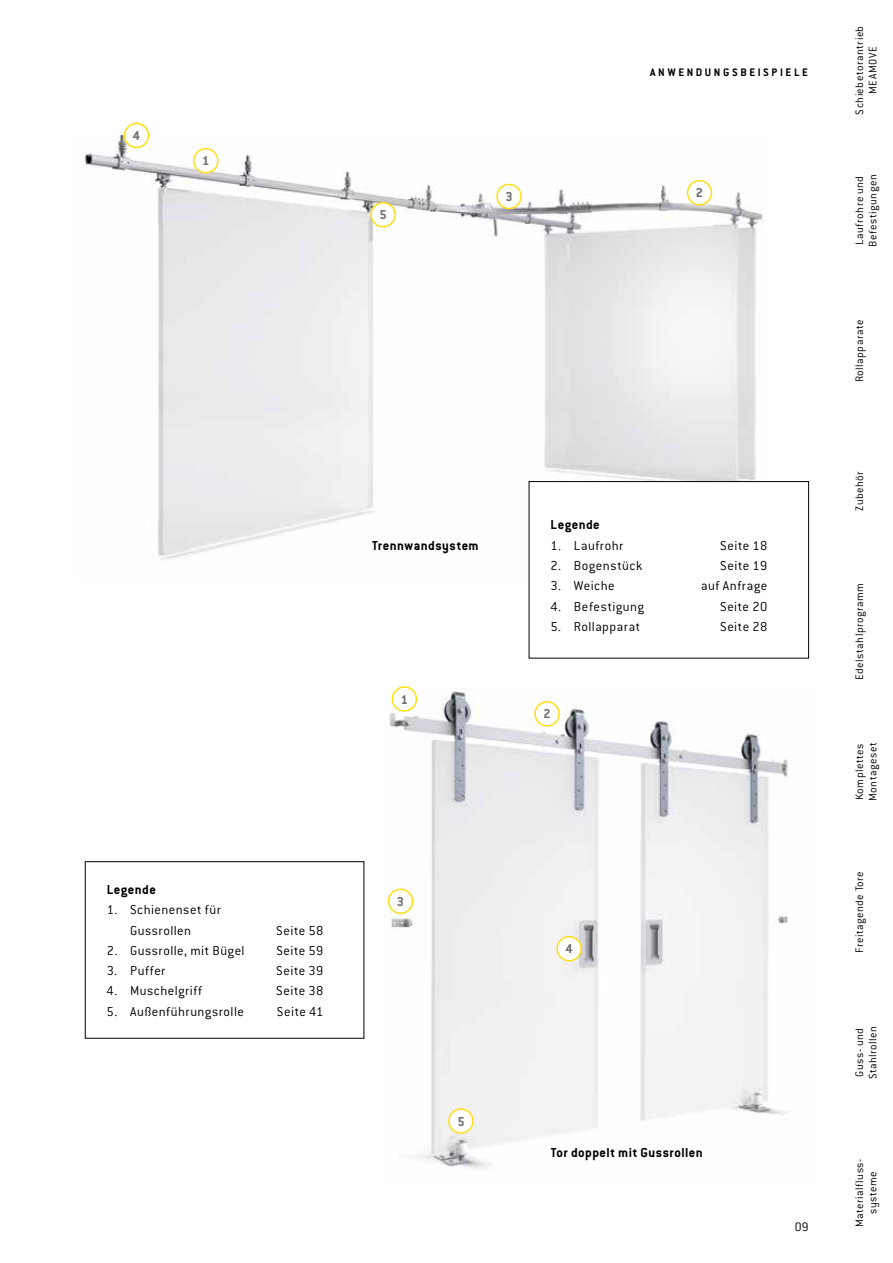
<style>
.page{position:relative;width:893px;height:1263px;background:#fff}
.page>*{position:absolute;margin:0;border:0;box-sizing:border-box;transform-origin:0 0}
.t1{font:300 14.25px/20.2px "Conduit ITC Pro";letter-spacing:.035em;color:#000;text-align:center}
.t2{font:700 14.25px "Conduit ITC Pro";letter-spacing:.03em;color:#000}
.t3{font:700 14.25px "Conduit ITC Pro";color:#706f6f}
.t4{font:300 13.5px "Conduit ITC Pro";color:#000}
.t5{font:300 12px/13.5px "Conduit ITC Pro";letter-spacing:.04em;color:#000}
.t6{font:700 12px "Conduit ITC Pro";letter-spacing:.22em;color:#000}
</style>
<div class="page">
<img style="left:84px;top:136px;width:679px;height:444px">
<img style="left:387px;top:687px;width:401px;height:482px">
<div style="left:85px;top:861px;width:279px;height:177px;border:1px solid #000"></div>
<div style="left:529px;top:482px;width:280px;height:176px;background:#fff"></div>
<div style="left:529px;top:481px;width:280px;height:177px;border:1px solid #000"></div>
<div style="left:124px;top:123px;width:25px;height:25px;background:#fff;border:2px solid #ffde14;border-radius:50%"></div>
<div style="left:193px;top:148px;width:26px;height:25px;background:#fff;border:2px solid #ffde14;border-radius:50%"></div>
<div style="left:370px;top:202px;width:26px;height:25px;background:#fff;border:2px solid #ffde14;border-radius:50%"></div>
<div style="left:496px;top:184px;width:26px;height:25px;background:#fff;border:2px solid #ffde14;border-radius:50%"></div>
<div style="left:687px;top:180px;width:25px;height:25px;background:#fff;border:2px solid #ffde14;border-radius:50%"></div>
<div style="left:392px;top:686px;width:25px;height:26px;background:#fff;border:2px solid #ffde14;border-radius:50%"></div>
<div style="left:534px;top:701px;width:26px;height:26px;background:#fff;border:2px solid #ffde14;border-radius:50%"></div>
<div style="left:388px;top:888px;width:25px;height:26px;background:#fff;border:2px solid #ffde14;border-radius:50%"></div>
<div style="left:556px;top:936px;width:26px;height:25px;background:#fff;border:2px solid #ffde14;border-radius:50%"></div>
<div style="left:448px;top:1108px;width:26px;height:26px;background:#fff;border:2px solid #ffde14;border-radius:50%"></div>
<p class="t3" style="left:133px;top:127px;width:9px">4</p>
<p class="t3" style="left:202px;top:153px;width:9px">1</p>
<p class="t2" style="left:107px;top:881px;width:51px">Legende</p>
<p class="t1" style="left:107px;top:900px;width:116px">1. Schienenset für<br>Gussrollen</p>
<p class="t1" style="left:276px;top:920px;width:49px">Seite 58</p>
<p class="t1" style="left:107px;top:940px;width:139px">2. Gussrolle, mit Bügel</p>
<p class="t1" style="left:276px;top:940px;width:49px">Seite 59</p>
<p class="t1" style="left:107px;top:960px;width:60px">3. Puffer</p>
<p class="t1" style="left:276px;top:960px;width:49px">Seite 39</p>
<p class="t1" style="left:107px;top:981px;width:97px">4. Muschelgriff</p>
<p class="t1" style="left:276px;top:981px;width:49px">Seite 38</p>
<p class="t1" style="left:107px;top:1001px;width:139px">5. Außenführungsrolle</p>
<p class="t1" style="left:277px;top:1001px;width:48px">Seite 41</p>
<p class="t3" style="left:379px;top:207px;width:9px">5</p>
<p class="t6" style="left:650px;top:66px;width:159px">ANWENDUNGSBEISPIELE</p>
<p class="t3" style="left:505px;top:188px;width:9px">3</p>
<p class="t3" style="left:696px;top:184px;width:9px">2</p>
<p class="t2" style="left:372px;top:537px;width:108px">Trennwandsystem</p>
<p class="t3" style="left:401px;top:691px;width:9px">1</p>
<p class="t2" style="left:550px;top:517px;width:51px">Legende</p>
<p class="t1" style="left:550px;top:535px;width:74px">1. Laufrohr</p>
<p class="t1" style="left:720px;top:535px;width:49px">Seite 18</p>
<p class="t1" style="left:550px;top:555px;width:93px">2. Bogenstück</p>
<p class="t1" style="left:720px;top:555px;width:49px">Seite 19</p>
<p class="t1" style="left:550px;top:576px;width:66px">3. Weiche</p>
<p class="t1" style="left:701px;top:576px;width:68px">auf Anfrage</p>
<p class="t1" style="left:550px;top:596px;width:95px">4. Befestigung</p>
<p class="t1" style="left:720px;top:596px;width:49px">Seite 20</p>
<p class="t1" style="left:550px;top:616px;width:91px">5. Rollapparat</p>
<p class="t1" style="left:720px;top:616px;width:49px">Seite 28</p>
<p class="t3" style="left:543px;top:706px;width:9px">2</p>
<p class="t3" style="left:397px;top:893px;width:9px">3</p>
<p class="t3" style="left:457px;top:1113px;width:9px">5</p>
<p class="t3" style="left:566px;top:940px;width:9px">4</p>
<p class="t2" style="left:551px;top:1144px;width:154px">Tor doppelt mit Gussrollen</p>
<p class="t4" style="left:795px;top:1219px;width:16px">09</p>
<p class="t5" style="left:853px;top:114px;width:90px;text-align:center;rotate:-90deg">Schiebetorantrieb<br>MEAMOVE</p>
<p class="t5" style="left:853px;top:247px;width:74px;rotate:-90deg">Laufrohre und<br>Befestigungen</p>
<p class="t5" style="left:853px;top:382px;width:64px;rotate:-90deg">Rollapparate</p>
<p class="t5" style="left:853px;top:511px;width:41px;rotate:-90deg">Zubehör</p>
<p class="t5" style="left:853px;top:680px;width:98px;rotate:-90deg">Edelstahlprogramm</p>
<p class="t5" style="left:853px;top:801px;width:60px;rotate:-90deg">Komplettes<br>Montageset</p>
<p class="t5" style="left:853px;top:953px;width:84px;rotate:-90deg">Freitagende Tore</p>
<p class="t5" style="left:853px;top:1079px;width:55px;rotate:-90deg">Guss- und<br>Stahlrollen</p>
<p class="t5" style="left:853px;top:1227px;width:70px;text-align:center;rotate:-90deg">Materialfluss&shy;systeme</p>
</div>
